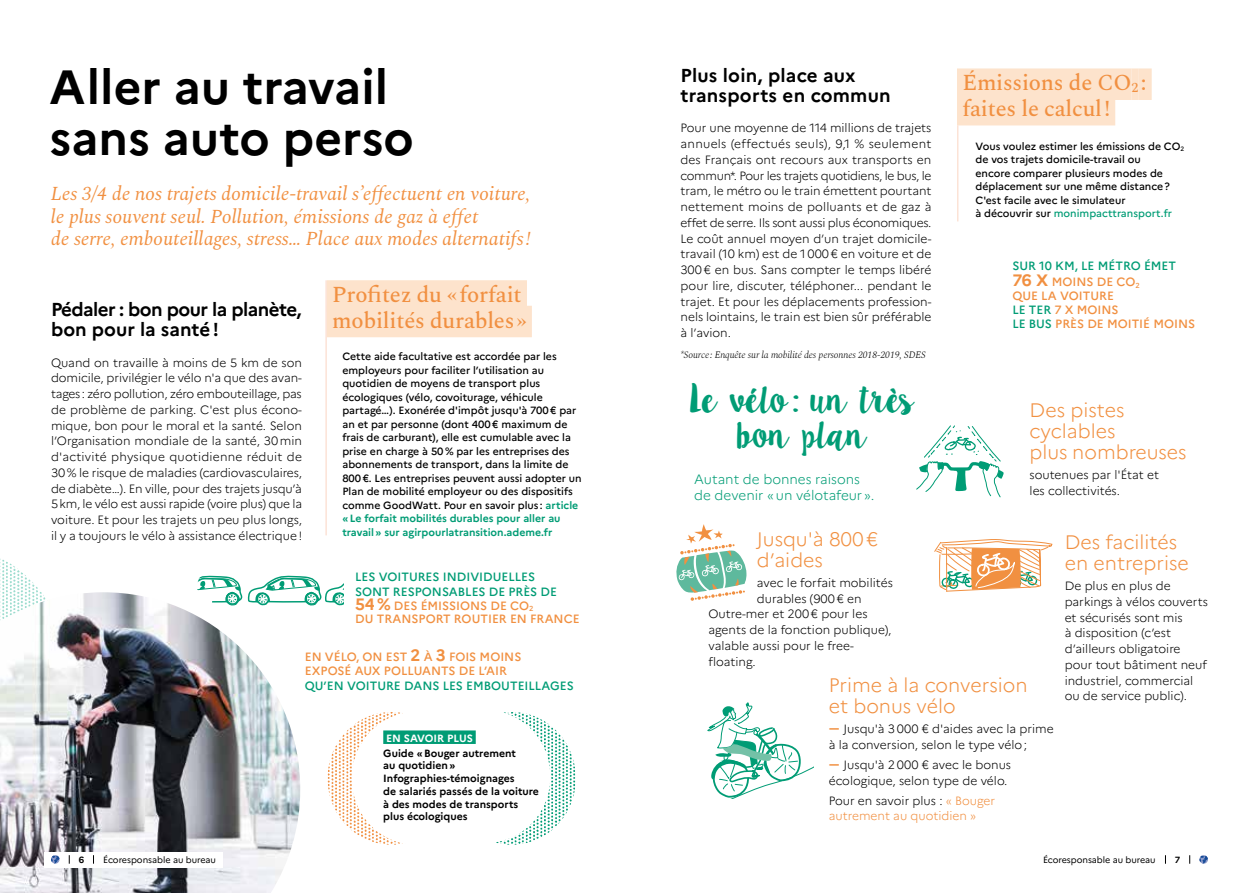
<style>
.page{position:relative;width:1259px;height:893px;background:#fff}
.page>*{position:absolute;margin:0;border:0;box-sizing:border-box;transform-origin:0 0}
.t1{font:700 48px/51px "Marianne";color:#000}
.t2{font:31.5px/34.5px "Lilly Belle";letter-spacing:-.09em;color:#009c75;text-align:center}
.t3{font:500 22.5px/25.5px "Spectral";letter-spacing:-.01em;color:#f19041}
.t4{font:italic 19.5px/22.5px "Spectral";color:#f19041}
.t5{font:300 19.5px/21px "Marianne";color:#f19041}
.t6{font:700 18.75px/20.2px "Marianne";letter-spacing:-.03em;color:#000}
.t7{font:700 18.75px/20.2px "Marianne";color:#000}
.t8{font:300 13.5px/16.5px "Marianne";color:#009c75}
.t9{font:300 12px/15.8px "Marianne";color:#000}
.t10{font:500 12px/14px "Marianne";color:#009c75}
.t11{font:500 12px/14.2px "Marianne";color:#f19041}
.t12{font:300 12px/15.8px "Marianne";color:#f19041}
.t13{font:500 10.5px/13.5px "Marianne";color:#000}
.t14{font:700 10.5px/12.8px "Marianne";color:#000}
.t15{font:700 10.5px "Marianne";color:#fff}
.t16{font:italic 300 9.75px "Spectral";letter-spacing:-.01em;color:#000}
.t17{font:9px "Marianne";letter-spacing:-.005em;color:#000}
.t18{font:700 9px "Marianne";color:#000}
.s1{font-weight:700;color:#009c75}
.s2{font-weight:700;font-size:16.5px;color:#f19041}
.s3{color:#f19041}
.s4{font-weight:700;font-size:16.5px}
.s5{color:#009c75}
.s6{font-weight:700;font-size:11.7px;color:#f19041}
.s7{color:#000}
</style>
<div class="page">
<img style="left:0;top:558px;width:38px;height:34px">
<img style="left:0;top:592px;width:300px;height:301px">
<hr style="left:325px;top:280px;width:2px;height:255px;background:#fce3d6">
<img style="left:496px;top:712px;width:80px;height:133px">
<div style="left:422px;top:710px;width:128px;height:133px;background:#fff;border-radius:50%"></div>
<img style="left:327px;top:712px;width:73px;height:133px">
<div style="left:352px;top:712px;width:128px;height:133px;background:#fff;border-radius:50%"></div>
<div style="left:383px;top:730px;width:93px;height:14px;background:#009c75"></div>
<div style="left:327px;top:280px;width:200px;height:32px;background:#fde3cc"></div>
<div style="left:327px;top:306px;width:205px;height:31px;background:#fde3cc"></div>
<div style="left:957px;top:68px;width:174px;height:32px;background:#fde3cc"></div>
<div style="left:1131px;top:68px;width:7px;height:32px;background:#fde3cc"></div>
<div style="left:1138px;top:68px;width:13px;height:32px;background:#fde3cc"></div>
<div style="left:957px;top:94px;width:158px;height:31px;background:#fde3cc"></div>
<hr style="left:957px;top:125px;width:1px;height:96px;background:#fce3d6">
<svg style="left:190px;top:575px;width:153px;height:32px"></svg>
<svg style="left:676px;top:524px;width:70px;height:77px"></svg>
<svg style="left:916px;top:425px;width:87px;height:73px"></svg>
<svg style="left:934px;top:539px;width:119px;height:53px"></svg>
<svg style="left:707px;top:702px;width:106px;height:97px"></svg>
<div style="left:44px;top:852px;width:179px;height:15px;background:#fff"></div>
<svg style="left:51px;top:855px;width:9px;height:9px"></svg>
<svg style="left:1199px;top:855px;width:9px;height:9px"></svg>
<h1 class="t1" style="left:50px;top:58px;width:366px">Aller au travail sans auto perso</h1>
<h3 class="t4" style="left:51px;top:183px;width:482px">Les 3/4 de nos trajets domicile-travail s’effectuent en voiture, le plus souvent seul. Pollution, émissions de gaz à effet<br>de serre, embouteillages, stress… Place aux modes alternatifs !</h3>
<h3 class="t6" style="left:51px;top:297px;width:252px">Pédaler : bon pour la planète, bon pour la santé !</h3>
<p class="t9" style="left:51px;top:354px;width:253px;text-align:justify">Quand on travaille à moins de 5 km de son domicile, privilégier le vélo n'a que des avan&shy;tages : zéro pollution, zéro embouteillage, pas de problème de parking. C'est plus écono&shy;mique, bon pour le moral et la santé. Selon l’Organisation mondiale de la santé, 30 min d'activité physique quotidienne réduit de 30 % le risque de maladies (cardiovasculaires, de diabète…). En ville, pour des trajets jusqu’à 5 km, le vélo est aussi rapide (voire plus) que la voiture. Et pour les trajets un peu plus longs, il y a toujours le vélo à assistance électrique !</p>
<h3 class="t3" style="left:332px;top:280px;width:196px">Profitez du « forfait mobilités durables »</h3>
<p class="t13" style="left:342px;top:349px;width:241px">Cette aide facultative est accordée par les employeurs pour faciliter l’utilisation au quotidien de moyens de transport plus écologiques (vélo, covoiturage, véhicule partagé…). Exonérée d'impôt jusqu'à 700 € par an et par personne (dont 400 € maximum de frais de carburant), elle est cumulable avec la prise en charge à 50 % par les entreprises des abonnements de transport, dans la limite de 800 €. Les entreprises peuvent aussi adopter un Plan de mobilité employeur ou des dispositifs comme GoodWatt. Pour en savoir plus : <span class="s1">article « Le forfait mobilités durables pour aller au travail » sur agirpourlatransition.ademe.fr</span></p>
<p class="t10" style="left:355px;top:569px;width:226px">LES VOITURES INDIVIDUELLES<br>SONT RESPONSABLES DE PRÈS DE<br><span class="s2">54 %</span> <span class="s3">DES ÉMISSIONS DE CO</span><sub>2<br></sub><span class="s3">DU TRANSPORT ROUTIER EN FRANCE</span></p>
<p class="t11" style="left:305px;top:649px;width:218px">EN VÉLO, ON EST <span class="s4">2</span> À <span class="s4">3</span> FOIS MOINS<br>EXPOSÉ AUX POLLUANTS DE L’AIR</p>
<p class="t10" style="left:305px;top:677px;width:270px">QU’EN VOITURE DANS LES EMBOUTEILLAGES</p>
<p class="t15" style="left:386px;top:730px;width:88px">EN SAVOIR PLUS</p>
<p class="t14" style="left:383px;top:746px;width:157px">Guide « Bouger autrement<br>au quotidien »<br>Infographies-témoignages<br>de salariés passés de la voiture à des modes de transports plus écologiques</p>
<h3 class="t7" style="left:680px;top:63px;width:212px">Plus loin, place aux transports en commun</h3>
<p class="t9" style="left:680px;top:119px;width:252px;text-align:justify">Pour une moyenne de 114 millions de trajets annuels (effectués seuls), 9,1 % seulement des Français ont recours aux transports en commun*. Pour les trajets quotidiens, le bus, le tram, le métro ou le train émettent pourtant nettement moins de polluants et de gaz à effet de serre. Ils sont aussi plus économiques.<br>Le coût annuel moyen d’un trajet domicile&shy;travail (10 km) est de 1 000 € en voiture et de 300 € en bus. Sans compter le temps libéré pour lire, discuter, téléphoner... pendant le trajet. Et pour les déplacements profession&shy;nels lointains, le train est bien sûr préférable à l’avion.</p>
<p class="t16" style="left:680px;top:347px;width:247px">*Source : Enquête sur la mobilité des personnes 2018-2019, SDES</p>
<h3 class="t3" style="left:962px;top:68px;width:186px">Émissions de CO<sub>2</sub> : faites le calcul !</h3>
<p class="t13" style="left:975px;top:139px;width:210px">Vous voulez estimer les émissions de CO<sub>2 </sub>de vos trajets domicile-travail ou<br>encore comparer plusieurs modes de déplacement sur une même distance ?<br>C'est facile avec le simulateur<br>à découvrir sur <span class="s5">monimpacttransport.fr</span></p>
<p class="t10" style="left:1012px;top:256px;width:165px;line-height:16.5px">SUR 10 KM, LE MÉTRO ÉMET<br><span class="s2">76 X</span> <span class="s3">MOINS DE CO</span><sub>2</sub></p>
<p class="t11" style="left:1012px;top:288px;width:184px">QUE LA VOITURE<br><span class="s5">LE TER</span> 7 X MOINS<br><span class="s5">LE BUS</span> PRÈS DE MOITIÉ MOINS</p>
<h2 class="t2" style="left:689px;top:382px;width:227px">Le vélo : un très bon plan</h2>
<p class="t8" style="left:694px;top:469px;width:182px">Autant de bonnes raisons de devenir « un vélotafeur ».</p>
<h3 class="t5" style="left:1029px;top:398px;width:159px">Des pistes cyclables<br>plus nombreuses</h3>
<p class="t9" style="left:1029px;top:466px;width:131px">soutenues par l'État et les collectivités.</p>
<h3 class="t5" style="left:1064px;top:530px;width:125px">Des facilités en entreprise</h3>
<p class="t9" style="left:1064px;top:577px;width:145px">De plus en plus de parkings à vélos couverts et sécurisés sont mis<br>à disposition (c’est d’ailleurs obligatoire pour tout bâtiment neuf industriel, commercial ou de service public).</p>
<h3 class="t5" style="left:757px;top:527px;width:123px">Jusqu'à 800 € d’aides</h3>
<p class="t9" style="left:757px;top:574px;width:137px">avec le forfait mobilités</p>
<p class="t9" style="left:757px;top:589px;width:106px">durables (900 € en</p>
<p class="t9" style="left:708px;top:605px;width:161px">Outre-mer et 200 € pour les</p>
<p class="t9" style="left:708px;top:621px;width:185px">agents de la fonction publique),</p>
<p class="t9" style="left:708px;top:637px;width:147px">valable aussi pour le free-</p>
<p class="t9" style="left:708px;top:652px;width:49px">floating.</p>
<h3 class="t5" style="left:828px;top:673px;width:200px">Prime à la conversion et bonus vélo</h3>
<p class="t9" style="left:828px;top:720px;width:226px"><span class="s6">-</span>Jusqu'à 3 000 € d'aides avec la prime à la conversion, selon le type vélo ;</p>
<p class="t9" style="left:828px;top:756px;width:184px"><span class="s6">-</span>Jusqu'à 2 000 € avec le bonus écologique, selon type de vélo.</p>
<p class="t12" style="left:828px;top:791px;width:168px"><span class="s7">Pour en savoir plus :</span> « Bouger autrement au quotidien »</p>
<p class="t18" style="left:79px;top:852px;width:7px">6</p>
<p class="t17" style="left:103px;top:852px;width:114px">Écoresponsable au bureau</p>
<p class="t17" style="left:1043px;top:852px;width:114px">Écoresponsable au bureau</p>
<p class="t18" style="left:1175px;top:852px;width:7px">7</p>
</div>
